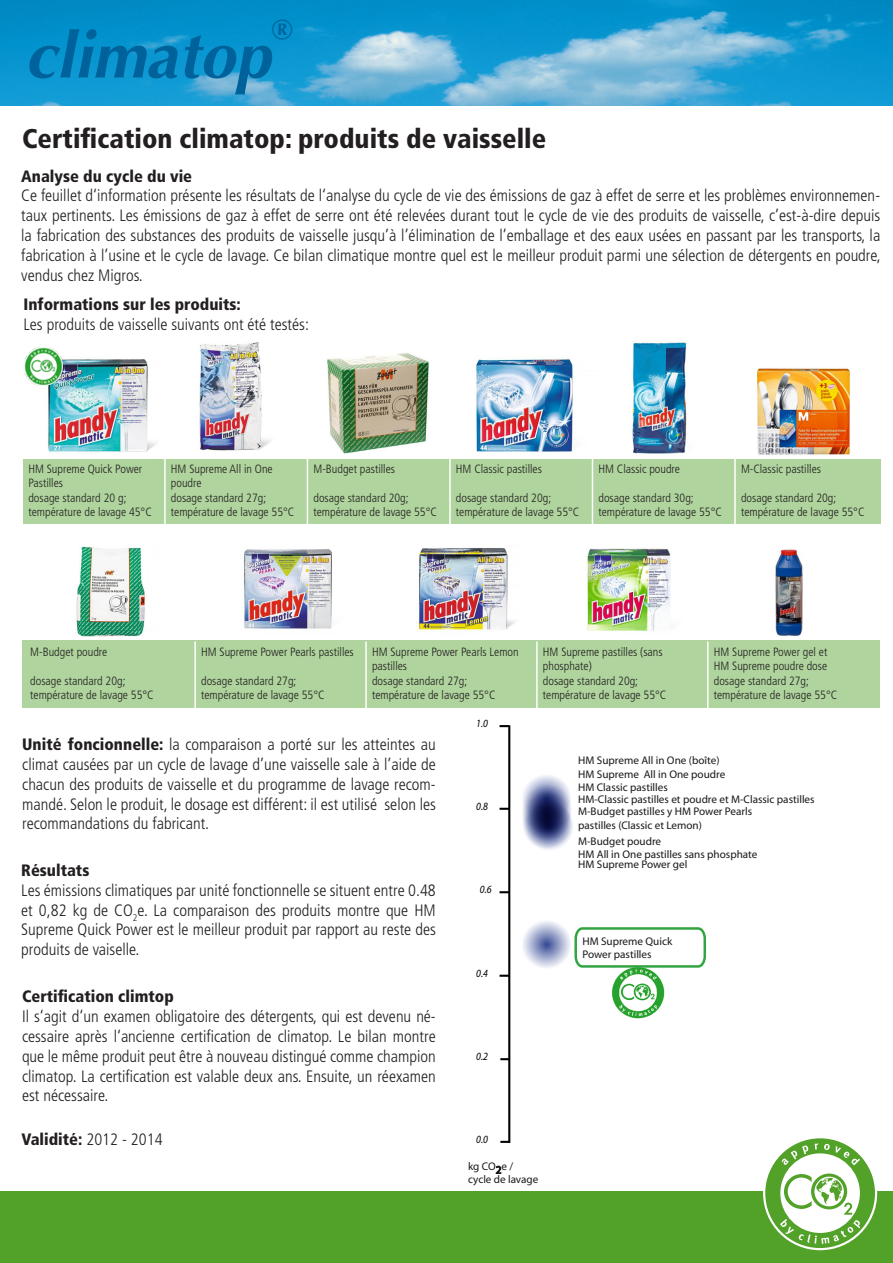
<style>
.page{position:relative;width:893px;height:1263px;background:#fff}
.page>*{position:absolute;margin:0;border:0;box-sizing:border-box;transform-origin:0 0}
.t1{font:italic 700 64.35px "Optima";color:#00629b}
.t2{font:700 27.9px "Optima";color:#00629b}
.t3{font:900 condensed 27px "Frutiger";color:#231f20}
.t4{font:300 condensed 16.5px/19.8px "Frutiger";color:#231f20;text-align:justify}
.t5{font:900 condensed 16.5px "Frutiger";color:#231f20}
.t6{font:300 condensed 12px/14.4px "Frutiger";color:#231f20}
.t7{font:11.1px/13.4px "Myriad Pro";color:#1a171b}
.t8{font:italic 11.1px "Myriad";color:#000;scale:.88 1}
.s1{font-weight:900}
.s2{font-weight:300}
</style>
<div class="page">
<div style="left:23px;top:640px;width:857px;height:68px;background:#afd49d"></div>
<div style="left:23px;top:459px;width:857px;height:65px;background:#afd49d"></div>
<img style="left:0;top:0;width:893px;height:105px">
<div style="left:0;top:1191px;width:893px;height:72px;background:#52a129"></div>
<svg style="left:763px;top:1136px;width:114px;height:114px"></svg>
<div style="left:765px;top:1138px;width:110px;height:110px;background:#52a129;border-radius:50%"></div>
<div style="left:780px;top:1153px;width:80px;height:80px;background:#fff;border-radius:50%"></div>
<svg style="left:782px;top:1145px;width:26px;height:20px"></svg>
<svg style="left:815px;top:1143px;width:3px;height:6px"></svg>
<svg style="left:824px;top:1144px;width:6px;height:6px"></svg>
<svg style="left:836px;top:1146px;width:24px;height:19px"></svg>
<svg style="left:780px;top:1173px;width:80px;height:71px"></svg>
<hr style="left:164px;top:459px;width:2px;height:77px;background:#fff">
<hr style="left:307px;top:459px;width:1px;height:77px;background:#fff">
<hr style="left:449px;top:459px;width:2px;height:77px;background:#fff">
<hr style="left:592px;top:459px;width:1px;height:77px;background:#fff">
<hr style="left:734px;top:459px;width:2px;height:77px;background:#fff">
<hr style="left:194px;top:641px;width:2px;height:70px;background:#fff">
<hr style="left:365px;top:641px;width:2px;height:70px;background:#fff">
<hr style="left:536px;top:641px;width:2px;height:70px;background:#fff">
<hr style="left:707px;top:641px;width:1px;height:70px;background:#fff">
<img style="left:632px;top:342px;width:55px;height:112px">
<img style="left:476px;top:358px;width:99px;height:94px">
<img style="left:416px;top:548px;width:99px;height:83px">
<img style="left:244px;top:549px;width:89px;height:80px">
<img style="left:757px;top:368px;width:93px;height:87px">
<img style="left:76px;top:546px;width:69px;height:90px">
<img style="left:45px;top:359px;width:111px;height:93px">
<img style="left:199px;top:342px;width:71px;height:109px">
<img style="left:586px;top:548px;width:85px;height:83px">
<img style="left:24px;top:348px;width:39px;height:37px">
<img style="left:775px;top:549px;width:28px;height:87px">
<img style="left:327px;top:353px;width:102px;height:101px">
<svg style="left:522px;top:775px;width:51px;height:75px"></svg>
<svg style="left:500px;top:891px;width:8px;height:2px"></svg>
<svg style="left:500px;top:975px;width:8px;height:2px"></svg>
<svg style="left:500px;top:1058px;width:8px;height:2px"></svg>
<svg style="left:500px;top:1141px;width:8px;height:2px"></svg>
<svg style="left:500px;top:808px;width:8px;height:2px"></svg>
<svg style="left:500px;top:725px;width:8px;height:2px"></svg>
<hr style="left:508px;top:725px;width:2px;height:418px;background:#000">
<svg style="left:496px;top:1166px;width:5px;height:8px"></svg>
<img style="left:612px;top:969px;width:53px;height:49px">
<svg style="left:523px;top:921px;width:183px;height:48px"></svg>
<p class="t1" style="left:24px;top:18px;width:248px">climatop</p>
<p class="t2" style="left:272px;top:13px;width:22px">®</p>
<p class="t3" style="left:22px;top:123px;width:526px">Certification climatop: produits de vaisselle</p>
<p class="t5" style="left:21px;top:166px;width:172px">Analyse du cycle du vie</p>
<p class="t4" style="left:21px;top:186px;width:861px">Ce feuillet d‘information présente les résultats de l‘analyse du cycle de vie des émissions de gaz à effet de serre et les problèmes environnemen&shy;taux pertinents. Les émissions de gaz à effet de serre ont été relevées durant tout le cycle de vie des produits de vaisselle, c’est-à-dire depuis la fabrication des substances des produits de vaisselle jusqu’à l’élimination de l’emballage et des eaux usées en passant par les transports, la fabrication à l’usine et le cycle de lavage. Ce bilan climatique montre quel est le meilleur produit parmi une sélection de détergents en poudre, vendus chez Migros.</p>
<p class="t5" style="left:24px;top:294px;width:219px">Informations sur les produits:</p>
<p class="t4" style="left:24px;top:314px;width:287px">Les produits de vaisselle suivants ont été testés:</p>
<p class="t6" style="left:28px;top:462px;width:115px">HM Supreme Quick Power<br>Pastilles</p>
<p class="t6" style="left:28px;top:491px;width:100px">dosage standard 20 g;</p>
<p class="t6" style="left:28px;top:505px;width:125px">température de lavage 45°C</p>
<p class="t6" style="left:171px;top:462px;width:103px">HM Supreme All in One poudre</p>
<p class="t6" style="left:171px;top:491px;width:97px">dosage standard 27g;</p>
<p class="t6" style="left:171px;top:505px;width:125px">température de lavage 55°C</p>
<p class="t6" style="left:313px;top:462px;width:83px">M-Budget pastilles</p>
<p class="t6" style="left:313px;top:491px;width:97px">dosage standard 20g;</p>
<p class="t6" style="left:313px;top:505px;width:125px">température de lavage 55°C</p>
<p class="t6" style="left:456px;top:462px;width:87px">HM Classic pastilles</p>
<p class="t6" style="left:456px;top:491px;width:97px">dosage standard 20g;</p>
<p class="t6" style="left:456px;top:505px;width:125px">température de lavage 55°C</p>
<p class="t6" style="left:598px;top:462px;width:83px">HM Classic poudre</p>
<p class="t6" style="left:598px;top:491px;width:97px">dosage standard 30g;</p>
<p class="t6" style="left:598px;top:505px;width:125px">température de lavage 55°C</p>
<p class="t6" style="left:741px;top:462px;width:81px">M-Classic pastilles</p>
<p class="t6" style="left:741px;top:491px;width:97px">dosage standard 20g;</p>
<p class="t6" style="left:741px;top:505px;width:125px">température de lavage 55°C</p>
<p class="t6" style="left:30px;top:644px;width:79px">M-Budget poudre</p>
<p class="t6" style="left:30px;top:673px;width:97px">dosage standard 20g;</p>
<p class="t6" style="left:30px;top:688px;width:125px">température de lavage 55°C</p>
<p class="t6" style="left:201px;top:644px;width:154px">HM Supreme Power Pearls pastilles</p>
<p class="t6" style="left:201px;top:673px;width:97px">dosage standard 27g;</p>
<p class="t6" style="left:201px;top:688px;width:125px">température de lavage 55°C</p>
<p class="t6" style="left:372px;top:644px;width:148px">HM Supreme Power Pearls Lemon pastilles</p>
<p class="t6" style="left:372px;top:673px;width:97px">dosage standard 27g;</p>
<p class="t6" style="left:372px;top:688px;width:125px">température de lavage 55°C</p>
<p class="t8" style="left:476px;top:717px;width:15px">1.0</p>
<p class="t4" style="left:22px;top:735px;width:415px"><span class="s1">Unité foncionnelle:</span> la comparaison a porté sur les atteintes au climat causées par un cycle de lavage d’une vaisselle sale à l’aide de chacun des produits de vaisselle et du programme de lavage recom&shy;mandé. Selon le produit, le dosage est différent: il est utilisé selon les recommandations du fabricant.</p>
<p class="t5" style="left:21px;top:860px;width:70px">Résultats</p>
<p class="t4" style="left:21px;top:880px;width:416px">Les émissions climatiques par unité fonctionnelle se situent entre 0.48 et 0,82 kg de CO<sub>2</sub>e. La comparaison des produits montre que HM Supreme Quick Power est le meilleur produit par rapport au reste des produits de vaiselle.</p>
<p class="t5" style="left:22px;top:987px;width:153px">Certification climtop</p>
<p class="t4" style="left:22px;top:1007px;width:415px">Il s‘agit d‘un examen obligatoire des détergents, qui est devenu né&shy;cessaire après l‘ancienne certification de climatop. Le bilan montre que le même produit peut être à nouveau distingué comme champion climatop. La certification est valable deux ans. Ensuite, un réexamen est nécessaire.</p>
<p class="t8" style="left:476px;top:801px;width:15px">0.8</p>
<p class="t8" style="left:480px;top:883px;width:15px">0.6</p>
<p class="t8" style="left:476px;top:968px;width:15px">0.4</p>
<p class="t8" style="left:476px;top:1051px;width:15px">0.2</p>
<p class="t6" style="left:543px;top:644px;width:121px">HM Supreme pastilles (sans phosphate)</p>
<p class="t6" style="left:543px;top:673px;width:97px">dosage standard 20g;</p>
<p class="t6" style="left:543px;top:688px;width:125px">température de lavage 55°C</p>
<p class="t6" style="left:714px;top:644px;width:115px">HM Supreme Power gel et</p>
<p class="t6" style="left:714px;top:659px;width:115px">HM Supreme poudre dose</p>
<p class="t6" style="left:714px;top:673px;width:97px">dosage standard 27g;</p>
<p class="t6" style="left:714px;top:688px;width:125px">température de lavage 55°C</p>
<p class="t7" style="left:578px;top:754px;width:143px">HM Supreme All in One (boîte)</p>
<p class="t7" style="left:578px;top:793px;width:238px">HM-Classic pastilles et poudre et M-Classic pastilles</p>
<p class="t7" style="left:578px;top:835px;width:85px">M-Budget poudre</p>
<p class="t7" style="left:578px;top:768px;width:149px">HM Supreme All in One poudre<br>HM Classic pastilles</p>
<p class="t7" style="left:578px;top:805px;width:176px">M-Budget pastilles y HM Power Pearls pastilles (Classic et Lemon)</p>
<p class="t7" style="left:578px;top:848px;width:181px">HM All in One pastilles sans phosphate</p>
<p class="t7" style="left:578px;top:858px;width:111px">HM Supreme Power gel</p>
<p class="t7" style="left:582px;top:935px;width:91px">HM Supreme Quick<br>Power pastilles</p>
<p class="t5" style="left:22px;top:1129px;width:142px">Validité: <span class="s2">2012 - 2014</span></p>
<p class="t8" style="left:476px;top:1134px;width:15px">0.0</p>
<p class="t7" style="left:468px;top:1159px;width:72px">kg CO2e / cycle de lavage</p>
</div>
